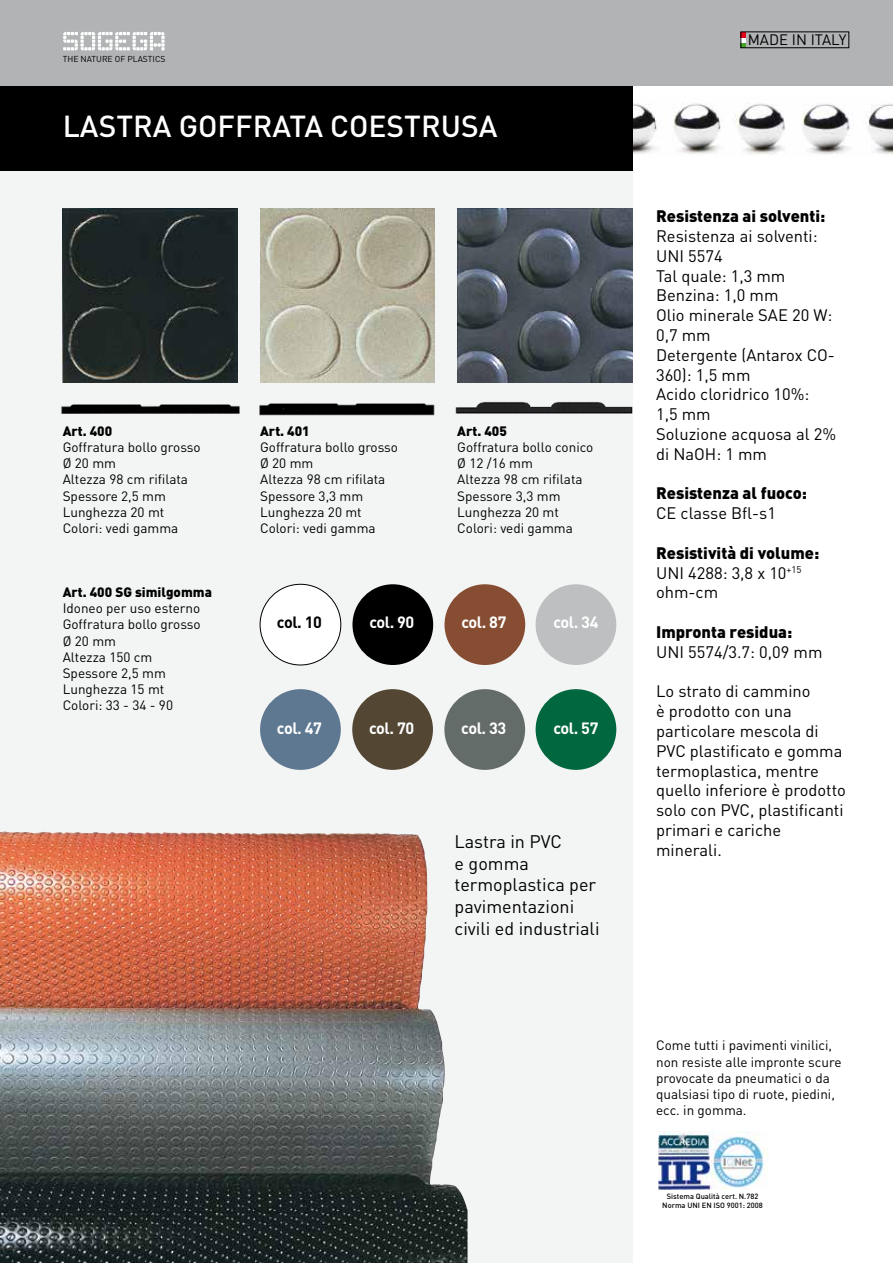
<style>
.page{position:relative;width:893px;height:1263px;background:#fff}
.page>*{position:absolute;margin:0;border:0;box-sizing:border-box;transform-origin:0 0}
.t1{font:500 30px "DIN";color:#fff}
.t2{font:18px/21.6px "DIN";color:#000}
.t3{font:16.5px/19.8px "DIN";color:#000}
.t4{font:900 16.5px/19.8px "DIN";color:#000}
.t5{font:700 16.2px "DIN";letter-spacing:-.025em;color:#fff}
.t6{font:700 16.2px "DIN";color:#000}
.t7{font:15px "DIN";color:#000}
.t8{font:13.5px/16.2px "DIN";color:#000}
.t9{font:900 13.5px "DIN";color:#000}
.t10{font:8.55px "DIN";color:#000}
.t11{font:500 7.5px/9px "DIN";color:#000;text-align:center}
.s1{font-weight:400}
</style>
<div class="page">
<div style="left:0;top:170px;width:632px;height:1093px;background:#f3f4f4"></div>
<img style="left:632px;top:94px;width:261px;height:62px">
<div style="left:0;top:85px;width:632px;height:85px;background:#000"></div>
<div style="left:0;top:0;width:893px;height:85px;background:#b1b3b4"></div>
<svg style="left:63px;top:32px;width:102px;height:19px"></svg>
<svg style="left:743px;top:34px;width:3px;height:12px"></svg>
<div style="left:741px;top:32px;width:108px;height:16px;border:1px solid #000"></div>
<img style="left:658px;top:1131px;width:111px;height:59px">
<img style="left:63px;top:208px;width:174px;height:175px">
<img style="left:61px;top:404px;width:179px;height:10px">
<img style="left:260px;top:208px;width:174px;height:175px">
<img style="left:259px;top:403px;width:176px;height:13px">
<img style="left:458px;top:208px;width:174px;height:175px">
<img style="left:455px;top:393px;width:178px;height:23px">
<div style="left:260px;top:584px;width:81px;height:81px;background:#fff;border-radius:50%"></div>
<div style="left:260px;top:584px;width:81px;height:81px;border:1px solid #000;border-radius:50%"></div>
<div style="left:260px;top:689px;width:81px;height:81px;background:#5f7891;border-radius:50%"></div>
<div style="left:352px;top:584px;width:81px;height:81px;background:#000;border-radius:50%"></div>
<div style="left:352px;top:689px;width:81px;height:81px;background:#534734;border-radius:50%"></div>
<div style="left:444px;top:584px;width:81px;height:81px;background:#874d32;border-radius:50%"></div>
<div style="left:444px;top:689px;width:81px;height:81px;background:#646c6a;border-radius:50%"></div>
<div style="left:536px;top:584px;width:80px;height:81px;background:#bdbfc0;border-radius:50%"></div>
<div style="left:536px;top:689px;width:80px;height:81px;background:#00673e;border-radius:50%"></div>
<img style="left:0;top:831px;width:468px;height:432px">
<p class="t10" style="left:63px;top:53px;width:104px">THE NATURE OF PLASTICS</p>
<h1 class="t1" style="left:63px;top:107px;width:436px">LASTRA GOFFRATA COESTRUSA</h1>
<p class="t9" style="left:63px;top:422px;width:51px">Art. 400</p>
<p class="t8" style="left:63px;top:439px;width:139px">Goffratura bollo grosso ø 20 mm<br>Altezza 98 cm rifilata<br>Spessore 2,5 mm<br>Lunghezza 20 mt<br>Colori: vedi gamma</p>
<p class="t9" style="left:63px;top:583px;width:151px">Art. 400 SG similgomma</p>
<p class="t8" style="left:63px;top:600px;width:139px">Idoneo per uso esterno<br>Goffratura bollo grosso ø 20 mm<br>Altezza 150 cm<br>Spessore 2,5 mm<br>Lunghezza 15 mt<br>Colori: 33 - 34 - 90</p>
<p class="t9" style="left:260px;top:422px;width:51px">Art. 401</p>
<p class="t8" style="left:260px;top:439px;width:139px">Goffratura bollo grosso ø 20 mm<br>Altezza 98 cm rifilata<br>Spessore 3,3 mm<br>Lunghezza 20 mt<br>Colori: vedi gamma</p>
<p class="t9" style="left:457px;top:422px;width:51px">Art. 405</p>
<p class="t8" style="left:457px;top:439px;width:138px">Goffratura bollo conico ø 12 /16 mm<br>Altezza 98 cm rifilata<br>Spessore 3,3 mm<br>Lunghezza 20 mt<br>Colori: vedi gamma</p>
<p class="t6" style="left:277px;top:612px;width:47px">col. 10</p>
<p class="t5" style="left:369px;top:612px;width:47px">col. 90</p>
<p class="t5" style="left:461px;top:612px;width:47px">col. 87</p>
<p class="t5" style="left:553px;top:612px;width:47px">col. 34</p>
<p class="t5" style="left:277px;top:717px;width:47px">col. 47</p>
<p class="t5" style="left:369px;top:717px;width:47px">col. 70</p>
<p class="t5" style="left:461px;top:717px;width:47px">col. 33</p>
<p class="t5" style="left:553px;top:717px;width:47px">col. 57</p>
<h2 class="t2" style="left:454px;top:830px;width:147px">Lastra in PVC<br>e gomma termoplastica per pavimentazioni civili ed industriali</h2>
<p class="t7" style="left:748px;top:31px;width:100px">MADE IN ITALY</p>
<p class="t4" style="left:656px;top:205px;width:171px">Resistenza ai solventi:</p>
<p class="t3" style="left:656px;top:226px;width:182px">Resistenza ai solventi:<br>UNI 5574<br>Tal quale: 1,3 mm<br>Benzina: 1,0 mm<br>Olio minerale SAE 20 W:<br>0,7 mm<br>Detergente (Antarox CO-<br>360): 1,5 mm<br>Acido cloridrico 10%:<br>1,5 mm<br>Soluzione acquosa al 2% di NaOH: 1 mm</p>
<p class="t4" style="left:656px;top:483px;width:153px">Resistenza al fuoco:</p>
<p class="t3" style="left:656px;top:503px;width:121px">CE classe Bfl-s1</p>
<p class="t4" style="left:656px;top:542px;width:165px">Resistività di volume:<br><span class="s1">UNI 4288: 3,8 x 10</span><sup>+15 </sup><span class="s1">ohm-cm</span></p>
<p class="t4" style="left:656px;top:621px;width:138px">Impronta residua:</p>
<p class="t3" style="left:656px;top:642px;width:168px">UNI 5574/3.7: 0,09 mm</p>
<p class="t3" style="left:656px;top:681px;width:191px">Lo strato di cammino<br>è prodotto con una particolare mescola di<br>PVC plastificato e gomma termoplastica, mentre quello inferiore è prodotto solo con PVC, plastificanti primari e cariche minerali.</p>
<p class="t8" style="left:656px;top:1037px;width:187px">Come tutti i pavimenti vinilici, non resiste alle impronte scure provocate da pneumatici o da qualsiasi tipo di ruote, piedini, ecc. in gomma.</p>
<p class="t11" style="left:662px;top:1192px;width:102px">Sistema Qualità cert. N.782<br>Norma UNI EN ISO 9001: 2008</p>
</div>
